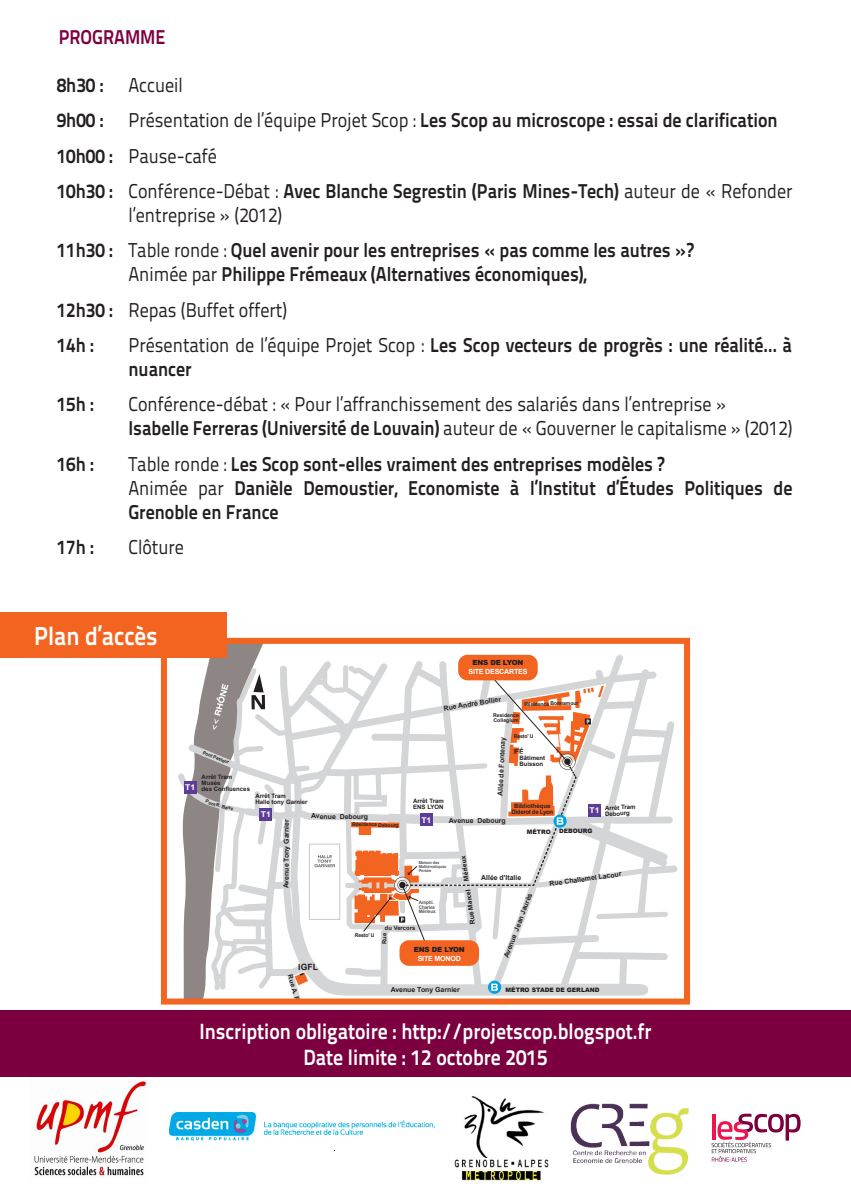
<style>
.page{position:relative;width:851px;height:1191px;background:#fff}
.page>*{position:absolute;margin:0;border:0;box-sizing:border-box;transform-origin:0 0}
.t1{font:700 26px "Titillium Text 22 L";color:#fff;scale:.9 1}
.t2{font:700 22px/26.4px "Titillium Text 22 L";color:#fff;text-align:center;scale:.9 1}
.t3{font:700 20px/35.4px "Titillium Text 22 L";color:#231f20;scale:.9 1}
.t4{font:20px/24px "Titillium Text 22 L";color:#231f20;scale:.9 1}
.t5{font:700 20px "Titillium Text 22 L";color:#7c0040;scale:.9 1}
.t6{font:700 8.6px "Arial";color:#231f20}
.t7{font:700 8px "Arial";color:#fff;scale:1.08 1}
.t8{font:700 7px "Arial";letter-spacing:-.01em;color:#231f20}
.t9{font:700 7px "Arial";letter-spacing:-.025em;color:#fff}
.t10{font:900 7px "Arial";letter-spacing:-.025em;color:#231f20}
.t11{font:700 7px "Myriad Pro";color:#231f20}
.t12{font:700 6.6px "Arial";color:#231f20}
.t13{font:700 6px/6px "Arial";color:#231f20}
.t14{font:900 6px "Arial";color:#231f20}
.t15{font:700 5.8px "Arial";letter-spacing:-.01em;color:#231f20}
.t16{font:700 5.2px/5.2px "Arial";color:#231f20}
.t17{font:700 4.8px/4.8px "Arial";letter-spacing:-.025em;color:#57585a}
.t18{font:700 4.8px "Arial";color:#231f20}
.t19{font:700 4px/4px "Arial";letter-spacing:-.025em;color:#57585a}
.s1{font-weight:400}
.s2{font-weight:700}
.s3{font-family:"Arial"}
</style>
<div class="page">
<svg style="left:711px;top:1113px;width:89px;height:48px"></svg>
<img style="left:29px;top:1076px;width:118px;height:100px">
<img style="left:169px;top:1112px;width:266px;height:28px">
<img style="left:454px;top:1096px;width:95px;height:85px">
<img style="left:570px;top:1103px;width:119px;height:72px">
<svg style="left:178px;top:655px;width:499px;height:342px"></svg>
<div style="left:309px;top:843px;width:31px;height:76px;border:1px solid #c7c8ca"></div>
<svg style="left:314px;top:855px;width:21px;height:12px"></svg>
<div style="left:260px;top:808px;width:12px;height:12px;background:#5d3c98"></div>
<div style="left:399px;top:940px;width:80px;height:25px;background:#f36421;border-radius:9px"></div>
<div style="left:458px;top:655px;width:79px;height:25px;background:#f36421;border-radius:9px"></div>
<svg style="left:488px;top:980px;width:13px;height:13px"></svg>
<svg style="left:491px;top:983px;width:7px;height:7px"></svg>
<svg style="left:351px;top:675px;width:252px;height:268px"></svg>
<svg style="left:294px;top:972px;width:14px;height:13px"></svg>
<div style="left:161px;top:638px;width:529px;height:366px;border:6px solid #f36421"></div>
<div style="left:0;top:612px;width:227px;height:45px;background:#f36421"></div>
<div style="left:0;top:1010px;width:850px;height:66px;background:#7c0040"></div>
<svg style="left:181px;top:641px;width:90px;height:360px"></svg>
<p class="t5" style="left:59px;top:21px;width:120px">PROGRAMME</p>
<p class="t3" style="left:57px;top:66px;width:819px">8h30 : <span class="s1">Accueil<br></span>9h00 : <span class="s1">Présentation de l’équipe Projet Scop :</span> Les Scop au microscope : essai de clarification 10h00 : <span class="s1">Pause-café<br></span>10h30 : <span class="s1">Conférence-Débat :</span> Avec Blanche Segrestin (Paris Mines-Tech) <span class="s1">auteur de « Refonder</span></p>
<p class="t3" style="left:57px;top:196px;width:709px;text-indent:72px"><span class="s1">l’entreprise » (2012)<br></span>11h30 : <span class="s1">Table ronde :</span> Quel avenir pour les entreprises « pas comme les autres »?</p>
<p class="t3" style="left:57px;top:255px;width:590px;text-indent:72px"><span class="s1">Animée par</span> Philippe Frémeaux (Alternatives économiques),<br>12h30 : <span class="s1">Repas (Buffet offert)<br></span>14h :</p>
<p class="t3" style="left:128px;top:332px;width:739px;line-height:24px"><span class="s1">Présentation de l’équipe Projet Scop :</span> Les Scop vecteurs de progrès : une réalité… à nuancer</p>
<p class="t3" style="left:57px;top:385px;width:43px">15h :</p>
<p class="t4" style="left:128px;top:391px;width:739px">Conférence-débat : « Pour l’affranchissement des salariés dans l’entreprise »<br><span class="s2">Isabelle Ferreras (Université de Louvain)</span> auteur de « Gouverner le capitalisme » (2012)</p>
<p class="t3" style="left:57px;top:445px;width:43px">16h :</p>
<p class="t3" style="left:128px;top:450px;width:739px;line-height:24px"><span class="s1">Table ronde :</span> Les Scop sont-elles vraiment des entreprises modèles ?<br><span class="s1">Animée par</span> Danièle Demoustier, Economiste à l’Institut d’Études Politiques de<br>Grenoble en France</p>
<p class="t3" style="left:57px;top:528px;width:43px">17h :</p>
<p class="t4" style="left:128px;top:534px;width:63px">Clôture</p>
<h1 class="t1" style="left:34px;top:615px;width:139px">Plan d’accès</h1>
<p class="t10" style="left:472px;top:657px;width:52px">ENS DE LYON</p>
<p class="t9" style="left:468px;top:666px;width:60px">SITE DESCARTES</p>
<p class="t8" style="left:443px;top:703px;width:60px;rotate:-9deg">Rue André Bollier</p>
<p class="t16" style="left:524px;top:701px;width:56px;rotate:-1deg">Résidence Bonnamour</p>
<p class="t16" style="left:493px;top:712px;width:27px">Residence<br>Collegium</p>
<p class="t16" style="left:513px;top:733px;width:21px">Resto' U</p>
<p class="t8" style="left:495px;top:795px;width:61px;rotate:-88deg">Allée de Fontenay</p>
<p class="t8" style="left:513px;top:746px;width:12px">IFÉ</p>
<p class="t13" style="left:519px;top:755px;width:27px">Bâtiment<br>Buisson</p>
<p class="t18" style="left:204px;top:749px;width:29px;rotate:21deg">Pont Pasteur</p>
<p class="t13" style="left:201px;top:774px;width:50px">Arrêt Tram<br>Musée<br>des Confluences</p>
<p class="t7" style="left:185px;top:782px;width:11px">T1</p>
<p class="t13" style="left:255px;top:792px;width:54px">Arrêt Tram<br>Halle tony Garnier</p>
<p class="t13" style="left:413px;top:798px;width:32px">Arrêt Tram<br>ENS LYON</p>
<p class="t13" style="left:511px;top:803px;width:43px;text-align:center">Bibliothèque<br>Diderot de Lyon</p>
<p class="t7" style="left:589px;top:805px;width:11px">T1</p>
<p class="t13" style="left:605px;top:805px;width:32px;rotate:-1deg">Arrêt Tram<br>Debourg</p>
<p class="t7" style="left:261px;top:809px;width:11px">T1</p>
<p class="t8" style="left:311px;top:811px;width:58px;rotate:1deg">Avenue Debourg</p>
<p class="t7" style="left:421px;top:814px;width:11px">T1</p>
<p class="t8" style="left:449px;top:816px;width:58px">Avenue Debourg</p>
<p class="t8" style="left:281px;top:888px;width:71px;rotate:-90deg">Avenue Tony Garnier</p>
<p class="t16" style="left:352px;top:822px;width:48px;rotate:1deg">Résidence Debourg</p>
<p class="t14" style="left:526px;top:827px;width:26px">MÉTRO</p>
<p class="t14" style="left:559px;top:827px;width:35px">DEBOURG</p>
<p class="t11" style="left:468px;top:925px;width:71px;rotate:-98deg"><span class="s3">Rue</span> Marcel Mérieux</p>
<p class="t19" style="left:418px;top:860px;width:29px">Maison des<br>Mathématiques<br>Persée</p>
<p class="t8" style="left:549px;top:879px;width:74px;rotate:-8deg">Rue Challemel Lacour</p>
<p class="t8" style="left:481px;top:872px;width:42px">Allée d'Italie</p>
<p class="t8" style="left:501px;top:955px;width:70px;rotate:-69deg">Avenue Jean Jaurès</p>
<p class="t17" style="left:418px;top:900px;width:18px">Amphi.<br>Charles<br>Mérieux</p>
<p class="t15" style="left:385px;top:924px;width:32px">du Vercors</p>
<p class="t16" style="left:354px;top:932px;width:21px">Resto' U</p>
<p class="t15" style="left:380px;top:944px;width:13px;rotate:-90deg">Rue</p>
<p class="t10" style="left:413px;top:944px;width:52px">ENS DE LYON</p>
<p class="t9" style="left:417px;top:953px;width:45px">SITE MONOD</p>
<p class="t6" style="left:298px;top:961px;width:21px">IGFL</p>
<p class="t12" style="left:294px;top:973px;width:49px;rotate:74deg">Rue A. Fleming</p>
<p class="t8" style="left:390px;top:984px;width:71px">Avenue Tony Garnier</p>
<p class="t14" style="left:505px;top:985px;width:95px">MÉTRO STADE DE GERLAND</p>
<p class="t2" style="left:199px;top:1016px;width:504px">Inscription obligatoire : http://projetscop.blogspot.fr<br>Date limite : 12 octobre 2015</p>
</div>
